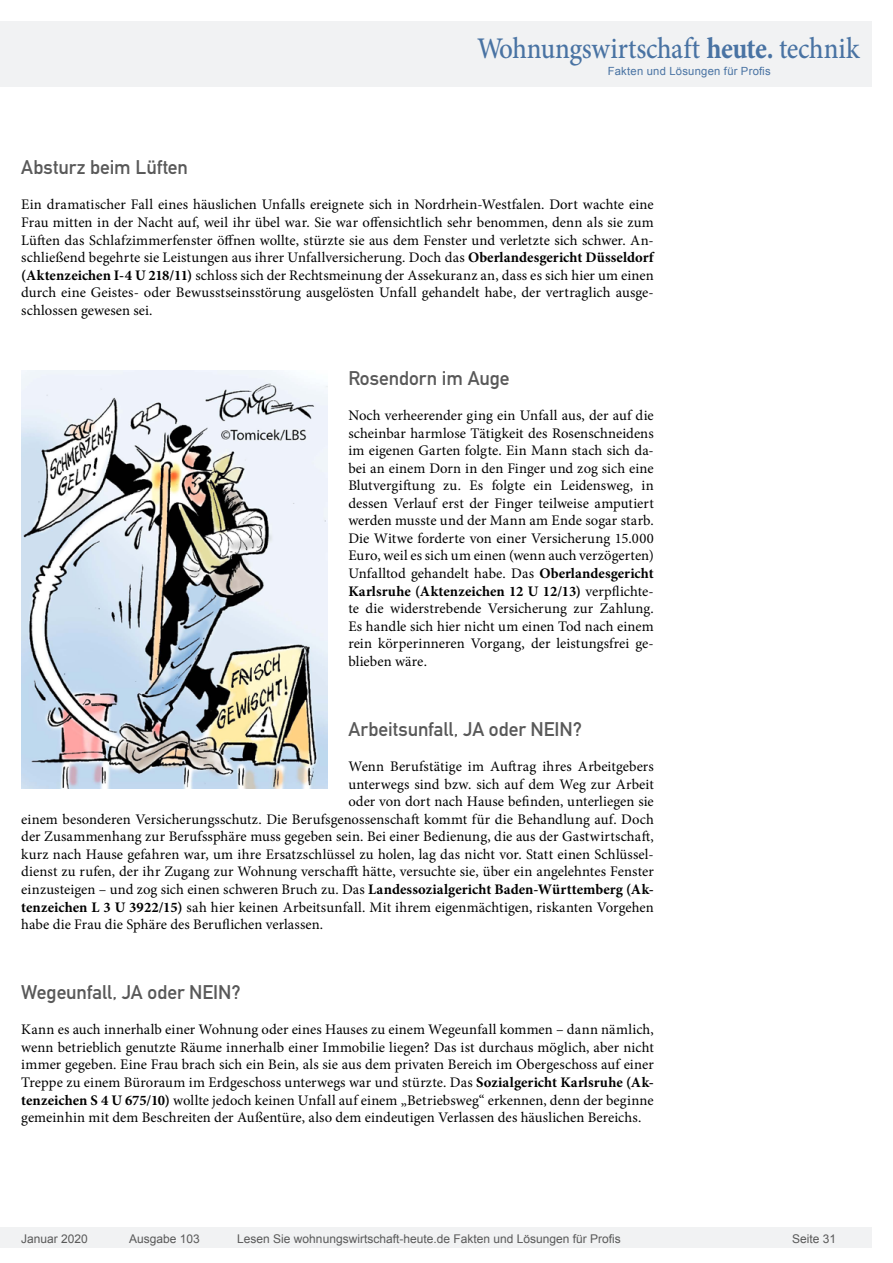
<style>
.page{position:relative;width:893px;height:1263px;background:#fff}
.page>*{position:absolute;margin:0;border:0;box-sizing:border-box;transform-origin:0 0}
.t1{font:500 30px "Minion Pro";letter-spacing:-.01em;color:#4973a3;scale:.9 1}
.t2{font:19.5px "DIN Mittelschrift";letter-spacing:-.005em;color:#595959}
.t3{font:14.7px/17.5px "Minion Pro";letter-spacing:.005em;color:#000;text-align:justify}
.t4{font:12px "Arial";color:#595959}
.t5{font:11.25px "Arial";letter-spacing:.025em;color:#4973a3}
.s1{font-weight:700}
</style>
<div class="page">
<div style="left:0;top:1227px;width:872px;height:20px;background:#f1f2f3"></div>
<div style="left:0;top:21px;width:872px;height:66px;background:#f1f2f3"></div>
<img style="left:22px;top:370px;width:305px;height:419px">
<h1 class="t1" style="left:477px;top:28px;width:426px">Wohnungswirtschaft <span class="s1">heute.</span> technik</h1>
<p class="t5" style="left:608px;top:63px;width:165px">Fakten und Lösungen für Profis</p>
<h2 class="t2" style="left:21px;top:156px;width:168px">Absturz beim Lüften</h2>
<p class="t3" style="left:21px;top:196px;width:634px">Ein dramatischer Fall eines häuslichen Unfalls ereignete sich in Nordrhein-Westfalen. Dort wachte eine Frau mitten in der Nacht auf, weil ihr übel war. Sie war offensichtlich sehr benommen, denn als sie zum Lüften das Schlafzimmerfenster öffnen wollte, stürzte sie aus dem Fenster und verletzte sich schwer. An&shy;schließend begehrte sie Leistungen aus ihrer Unfallversicherung. Doch das <span class="s1">Oberlandesgericht Düsseldorf (Aktenzeichen I-4 U 218/11)</span> schloss sich der Rechtsmeinung der Assekuranz an, dass es sich hier um einen durch eine Geistes- oder Bewusstseinsstörung ausgelösten Unfall gehandelt habe, der vertraglich ausge&shy;schlossen gewesen sei.</p>
<h2 class="t2" style="left:348px;top:367px;width:163px">Rosendorn im Auge</h2>
<p class="t3" style="left:348px;top:407px;width:307px">Noch verheerender ging ein Unfall aus, der auf die scheinbar harmlose Tätigkeit des Rosenschneidens im eigenen Garten folgte. Ein Mann stach sich da&shy;bei an einem Dorn in den Finger und zog sich eine Blutvergiftung zu. Es folgte ein Leidensweg, in dessen Verlauf erst der Finger teilweise amputiert werden musste und der Mann am Ende sogar starb.<br>Die Witwe forderte von einer Versicherung 15.000<br>Euro, weil es sich um einen (wenn auch verzögerten)<br>Unfalltod gehandelt habe. Das <span class="s1">Oberlandesgericht Karlsruhe (Aktenzeichen 12 U 12/13)</span> verpflichte&shy;te die widerstrebende Versicherung zur Zahlung.<br>Es handle sich hier nicht um einen Tod nach einem rein körperinneren Vorgang, der leistungsfrei ge&shy;blieben wäre.</p>
<h2 class="t2" style="left:348px;top:718px;width:235px">Arbeitsunfall, JA oder NEIN?</h2>
<p class="t3" style="left:348px;top:758px;width:307px">Wenn Berufstätige im Auftrag ihres Arbeitgebers</p>
<p class="t3" style="left:348px;top:775px;width:307px">unterwegs sind bzw. sich auf dem Weg zur Arbeit</p>
<p class="t3" style="left:348px;top:793px;width:307px">oder von dort nach Hause befinden, unterliegen sie</p>
<p class="t3" style="left:21px;top:810px;width:634px">einem besonderen Versicherungsschutz. Die Berufsgenossenschaft kommt für die Behandlung auf. Doch</p>
<p class="t3" style="left:21px;top:828px;width:634px">der Zusammenhang zur Berufssphäre muss gegeben sein. Bei einer Bedienung, die aus der Gastwirtschaft,</p>
<p class="t3" style="left:21px;top:845px;width:634px">kurz nach Hause gefahren war, um ihre Ersatzschlüssel zu holen, lag das nicht vor. Statt einen Schlüssel-</p>
<p class="t3" style="left:21px;top:863px;width:634px">dienst zu rufen, der ihr Zugang zur Wohnung verschafft hätte, versuchte sie, über ein angelehntes Fenster</p>
<p class="t3" style="left:21px;top:880px;width:634px">einzusteigen – und zog sich einen schweren Bruch zu. Das <span class="s1">Landessozialgericht Baden-Württemberg (Ak-</span></p>
<p class="t3" style="left:21px;top:898px;width:634px"><span class="s1">tenzeichen L 3 U 3922/15)</span> sah hier keinen Arbeitsunfall. Mit ihrem eigenmächtigen, riskanten Vorgehen</p>
<p class="t3" style="left:21px;top:916px;width:304px">habe die Frau die Sphäre des Beruflichen verlassen.</p>
<h2 class="t2" style="left:21px;top:981px;width:221px">Wegeunfall, JA oder NEIN?</h2>
<p class="t3" style="left:21px;top:1021px;width:634px">Kann es auch innerhalb einer Wohnung oder eines Hauses zu einem Wegeunfall kommen – dann nämlich, wenn betrieblich genutzte Räume innerhalb einer Immobilie liegen? Das ist durchaus möglich, aber nicht immer gegeben. Eine Frau brach sich ein Bein, als sie aus dem privaten Bereich im Obergeschoss auf einer Treppe zu einem Büroraum im Erdgeschoss unterwegs war und stürzte. Das <span class="s1">Sozialgericht Karlsruhe (Ak&shy;tenzeichen S 4 U 675/10)</span> wollte jedoch keinen Unfall auf einem „Betriebsweg“ erkennen, denn der beginne gemeinhin mit dem Beschreiten der Außentüre, also dem eindeutigen Verlassen des häuslichen Bereichs.</p>
<p class="t4" style="left:21px;top:1230px;width:68px">Januar 2020</p>
<p class="t4" style="left:129px;top:1230px;width:72px">Ausgabe 103</p>
<p class="t4" style="left:237px;top:1230px;width:385px">Lesen Sie wohnungswirtschaft-heute.de Fakten und Lösungen für Profis</p>
<p class="t4" style="left:792px;top:1231px;width:46px">Seite 31</p>
</div>
